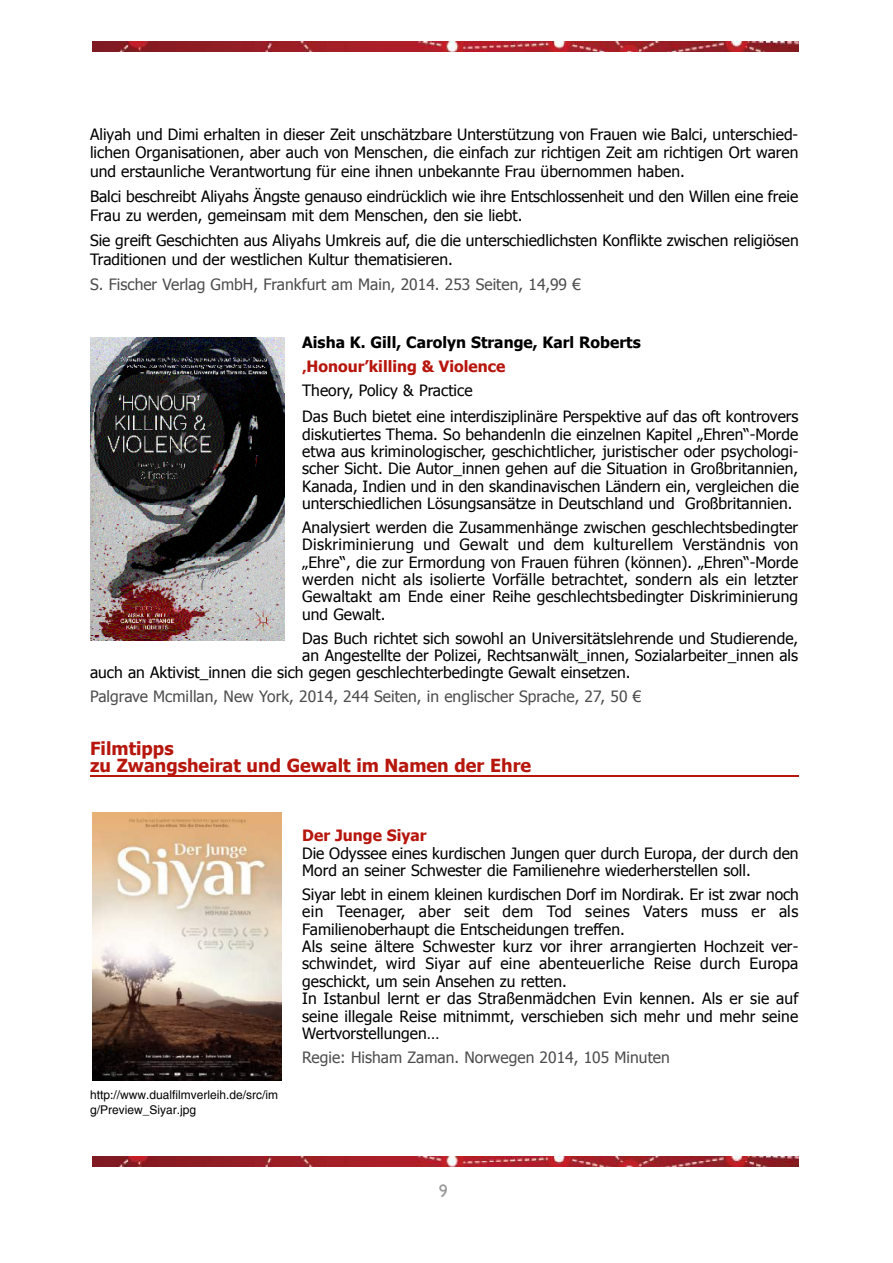
<style>
.page{position:relative;width:893px;height:1263px;background:#fff}
.page>*{position:absolute;margin:0;border:0;box-sizing:border-box;transform-origin:0 0}
.t1{font:700 18px/17.2px "Tahoma";color:#b7160d}
.t2{font:18px "Gill Sans";color:#999}
.t3{font:15.6px/17.4px "Tahoma";color:#000}
.t4{font:15.6px "Tahoma";color:#4d4d4d}
.t5{font:700 15.6px "Tahoma";color:#000}
.t6{font:700 15.6px "Tahoma";color:#b7160d}
.t7{font:12px/14.4px "Helvetica";color:#000}
</style>
<div class="page">
<hr style="left:90px;top:775px;width:708px;height:2px;background:#b7160d">
<img style="left:93px;top:41px;width:705px;height:10px">
<img style="left:93px;top:1156px;width:705px;height:10px">
<img style="left:90px;top:338px;width:194px;height:302px">
<svg style="left:92px;top:813px;width:1px;height:267px"></svg>
<img style="left:93px;top:813px;width:189px;height:267px">
<p class="t3" style="left:90px;top:126px;width:710px;line-height:18.8px;text-align:justify">Aliyah und Dimi erhalten in dieser Zeit unschätzbare Unterstützung von Frauen wie Balci, unterschied&shy;lichen Organisationen, aber auch von Menschen, die einfach zur richtigen Zeit am richtigen Ort waren und erstaunliche Verantwortung für eine ihnen unbekannte Frau übernommen haben.</p>
<p class="t3" style="left:90px;top:188px;width:709px;line-height:18.8px">Balci beschreibt Aliyahs Ängste genauso eindrücklich wie ihre Entschlossenheit und den Willen eine freie<br>Frau zu werden, gemeinsam mit dem Menschen, den sie liebt.</p>
<p class="t3" style="left:90px;top:232px;width:710px;line-height:18.8px">Sie greift Geschichten aus Aliyahs Umkreis auf, die die unterschiedlichsten Konflikte zwischen religiösen<br>Traditionen und der westlichen Kultur thematisieren.</p>
<p class="t4" style="left:90px;top:277px;width:492px">S. Fischer Verlag GmbH, Frankfurt am Main, 2014. 253 Seiten, 14,99 €</p>
<p class="t5" style="left:302px;top:337px;width:340px">Aisha K. Gill, Carolyn Strange, Karl Roberts</p>
<p class="t6" style="left:302px;top:360px;width:205px">‚Honour’killing &amp; Violence</p>
<p class="t3" style="left:302px;top:378px;width:497px;line-height:26px">Theory, Policy &amp; Practice<br>Das Buch bietet eine interdisziplinäre Perspektive auf das oft kontrovers</p>
<p class="t3" style="left:302px;top:426px;width:498px;text-align:justify">diskutiertes Thema. So behandenln die einzelnen Kapitel „Ehren“-Morde etwa aus kriminologischer, geschichtlicher, juristischer oder psychologi&shy;scher Sicht. Die Autor_innen gehen auf die Situation in Großbritannien, Kanada, Indien und in den skandinavischen Ländern ein, vergleichen die unterschiedlichen Lösungsansätze in Deutschland und Großbritannien.</p>
<p class="t3" style="left:302px;top:519px;width:497px;text-align:justify">Analysiert werden die Zusammenhänge zwischen geschlechtsbedingter Diskriminierung und Gewalt und dem kulturellem Verständnis von „Ehre“, die zur Ermordung von Frauen führen (können). „Ehren“-Morde werden nicht als isolierte Vorfälle betrachtet, sondern als ein letzter Gewaltakt am Ende einer Reihe geschlechtsbedingter Diskriminierung und Gewalt.</p>
<p class="t3" style="left:302px;top:630px;width:497px">Das Buch richtet sich sowohl an Universitätslehrende und Studierende,</p>
<p class="t3" style="left:302px;top:647px;width:497px">an Angestellte der Polizei, Rechtsanwält_innen, Sozialarbeiter_innen als</p>
<p class="t3" style="left:90px;top:665px;width:542px">auch an Aktivist_innen die sich gegen geschlechterbedingte Gewalt einsetzen.</p>
<p class="t4" style="left:90px;top:690px;width:553px">Palgrave Mcmillan, New York, 2014, 244 Seiten, in englischer Sprache, 27, 50 €</p>
<p class="t1" style="left:90px;top:741px;width:442px">Filmtipps<br>zu Zwangsheirat und Gewalt im Namen der Ehre</p>
<p class="t7" style="left:90px;top:1089px;width:189px">http://www.dualfilmverleih.de/src/im g/Preview_Siyar.jpg</p>
<p class="t6" style="left:302px;top:829px;width:126px">Der Junge Siyar</p>
<p class="t3" style="left:302px;top:846px;width:498px">Die Odyssee eines kurdischen Jungen quer durch Europa, der durch den<br>Mord an seiner Schwester die Familienehre wiederherstellen soll.</p>
<p class="t3" style="left:302px;top:887px;width:498px">Siyar lebt in einem kleinen kurdischen Dorf im Nordirak. Er ist zwar noch ein Te e n a g e r, aber seit dem Tod seines Vaters muss er als Familienoberhaupt die Entscheidungen treffen.<br>Als seine ältere Schwester kurz vor ihrer arrangierten Hochzeit ver&shy;schwindet, wird Siyar auf eine abenteuerliche Reise durch Europa geschickt, um sein Ansehen zu retten.<br>In Istanbul lernt er das Straßenmädchen Evin kennen. Als er sie auf seine illegale Reise mitnimmt, verschieben sich mehr und mehr seine Wertvorstellungen…</p>
<p class="t4" style="left:302px;top:1050px;width:369px">Regie: Hisham Zaman. Norwegen 2014, 105 Minuten</p>
<p class="t2" style="left:438px;top:1181px;width:10px">9</p>
</div>
